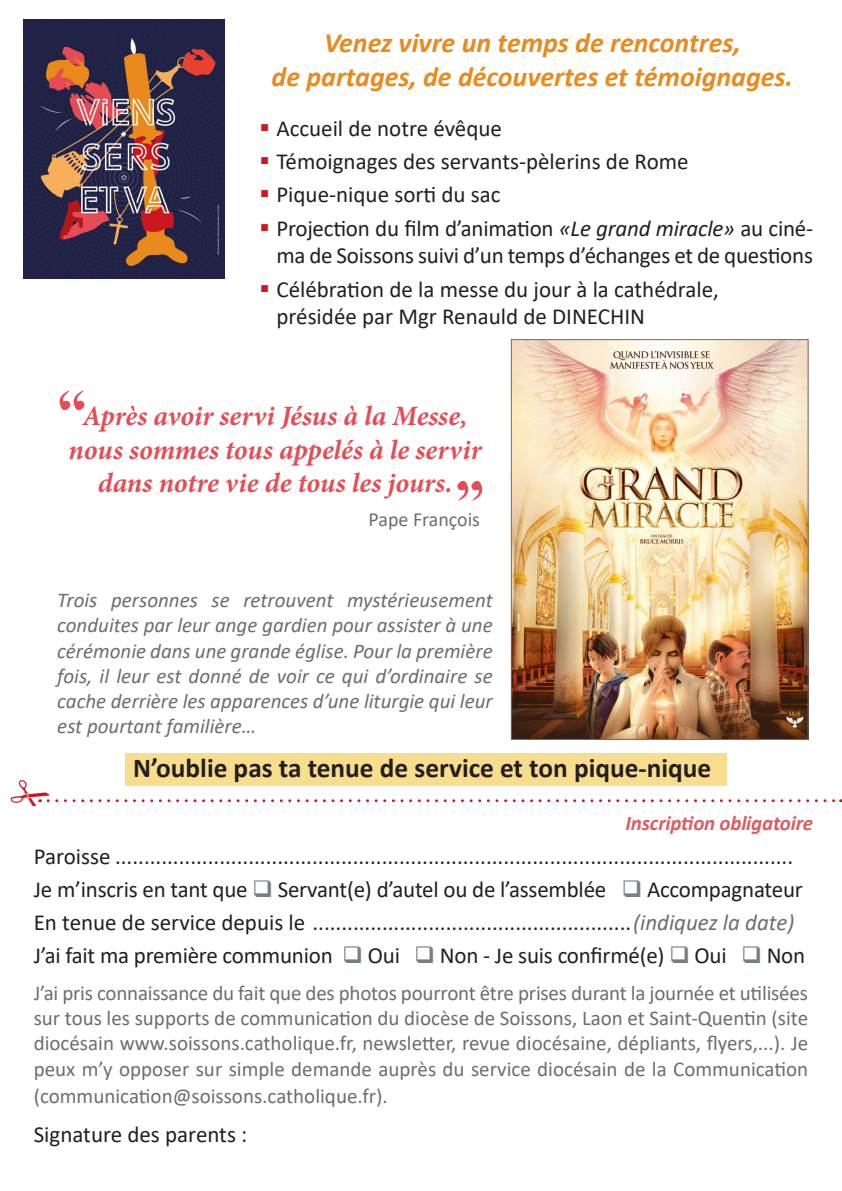
<style>
.page{position:relative;width:842px;height:1191px;background:#fff}
.page>*{position:absolute;margin:0;border:0;box-sizing:border-box;transform-origin:0 0}
.t1{font:italic 700 28px/33.6px "Minion Pro";color:#e64c56;text-align:center}
.t2{font:italic 700 28px "Calibri";color:#e98a1c}
.t3{font:700 27.4px "Calibri";color:#231f20}
.t4{font:23px/27.6px "Calibri";letter-spacing:-.01em;color:#231f20;text-align:right}
.t5{font:21px/25.2px "Calibri";color:#6c6d70;text-align:justify}
.t6{font:italic 21px/25.2px "Calibri";color:#6c6d70;text-align:justify}
.t7{font:italic 700 21px "Calibri";letter-spacing:-.01em;color:#db5d63}
.t8{font:20px "Calibri";color:#6c6d70}
.s1{color:#cb1720}
.s2{font-style:italic}
.s3{color:#747f88}
.s4{font-style:italic;color:#6c6d70}
</style>
<div class="page">
<div style="left:125px;top:753px;width:602px;height:32px;background:#f8dd8e"></div>
<img style="left:23px;top:20px;width:202px;height:259px">
<img style="left:513px;top:341px;width:293px;height:396px">
<div style="left:511px;top:339px;width:297px;height:400px;border:1px solid #6c6d70"></div>
<svg style="left:457px;top:481px;width:26px;height:19px"></svg>
<svg style="left:59px;top:390px;width:26px;height:21px"></svg>
<svg style="left:38px;top:785px;width:803px;height:18px"></svg>
<p class="t2" style="left:324px;top:23px;width:418px">Venez vivre un temps de rencontres,</p>
<p class="t2" style="left:272px;top:57px;width:523px">de partages, de découvertes et témoignages.</p>
<p class="t4" style="left:259px;top:114px;width:244px"><span class="s1">▪</span> Accueil de notre évêque</p>
<p class="t4" style="left:259px;top:147px;width:431px"><span class="s1">▪</span> Témoignages des servants-pèlerins de Rome</p>
<p class="t4" style="left:259px;top:180px;width:243px"><span class="s1">▪</span> Pique-nique sorti du sac</p>
<p class="t4" style="left:259px;top:214px;width:555px"><span class="s1">▪</span> Projection du film d’animation <span class="s2">«Le grand miracle»</span> au ciné&shy;ma de Soissons suivi d’un temps d’échanges et de questions</p>
<p class="t4" style="left:276px;top:275px;width:444px;text-align:left;text-indent:-17px"><span class="s1">▪</span> Célébration de la messe du jour à la cathédrale, présidée par Mgr Renauld de DINECHIN</p>
<p class="t1" style="left:68px;top:399px;width:415px">Après avoir servi Jésus à la Messe, nous sommes tous appelés à le servir dans notre vie de tous les jours.</p>
<p class="t8" style="left:369px;top:505px;width:113px">Pape François</p>
<p class="t6" style="left:57px;top:587px;width:437px">Trois personnes se retrouvent mystérieusement conduites par leur ange gardien pour assister à une cérémonie dans une grande église. Pour la première fois, il leur est donné de voir ce qui d’ordinaire se cache derrière les apparences d’une liturgie qui leur est pourtant familière…</p>
<p class="t3" style="left:133px;top:748px;width:580px">N’oublie pas ta tenue de service et ton pique-nique</p>
<p class="t7" style="left:626px;top:807px;width:189px">Inscription obligatoire</p>
<p class="t4" style="left:34px;top:841px;width:761px">Paroisse .....................................................................................................................</p>
<p class="t4" style="left:34px;top:875px;width:771px">Je m’inscris en tant que <span class="s3">❑</span> Servant(e) d’autel ou de l’assemblée <span class="s3">❑</span> Accompagnateur</p>
<p class="t4" style="left:34px;top:908px;width:762px">En tenue de service depuis le .......................................................<span class="s4">(indiquez la date)</span></p>
<p class="t4" style="left:34px;top:941px;width:773px">J’ai fait ma première communion <span class="s3">❑</span> Oui <span class="s3">❑</span> Non - Je suis confirmé(e) <span class="s3">❑</span> Oui <span class="s3">❑</span> Non</p>
<p class="t5" style="left:34px;top:980px;width:776px">J’ai pris connaissance du fait que des photos pourront être prises durant la journée et utilisées sur tous les supports de communication du diocèse de Soissons, Laon et Saint-Quentin (site diocésain www.soissons.catholique.fr, newsletter, revue diocésaine, dépliants, flyers,...). Je peux m’y opposer sur simple demande auprès du service diocésain de la Communication</p>
<p class="t5" style="left:34px;top:1083px;width:356px">(communication@soissons.catholique.fr).</p>
<p class="t4" style="left:34px;top:1120px;width:215px">Signature des parents :</p>
</div>
